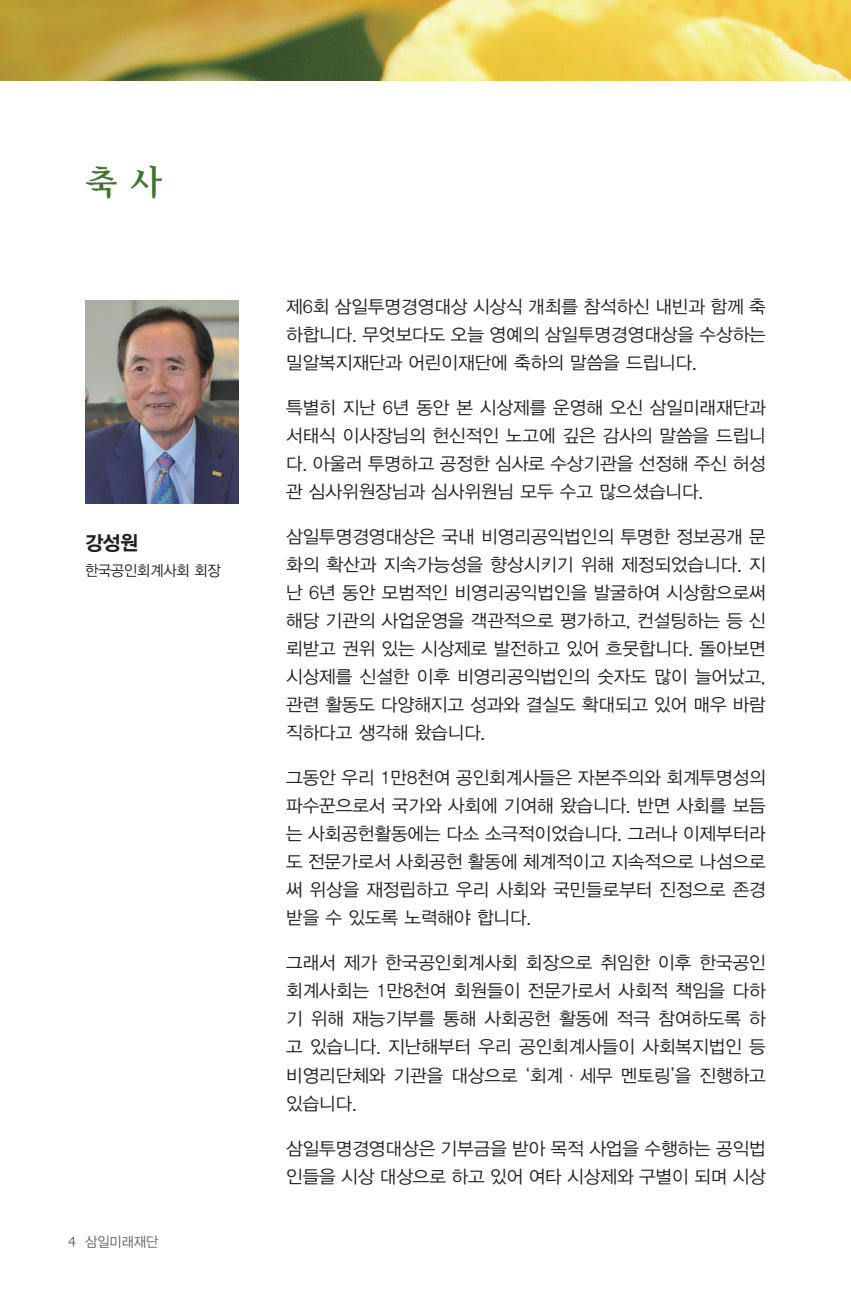
<style>
.page{position:relative;width:851px;height:1304px;background:#fff}
.page>*{position:absolute;margin:0;border:0;box-sizing:border-box;transform-origin:0 0}
.t1{font:36px "YDV Chung M";color:#437230}
.t2{font:20px "YDVYGO35";color:#231f20}
.t3{font:18px/28px "YDVYGO32";color:#231f20;text-align:justify}
.t4{font:15px "YDVYGO32";letter-spacing:-.005em;color:#231f20;scale:.95 1}
.t5{font:14px "YDVYGO32";letter-spacing:-.005em;color:#636366;scale:.95 1}
.s1{font-family:"ITC Charter Com"}
</style>
<div class="page">
<img style="left:0;top:0;width:850px;height:81px">
<img style="left:85px;top:300px;width:153px;height:204px">
<h1 class="t1" style="left:85px;top:159px;width:79px">축 사</h1>
<p class="t2" style="left:85px;top:530px;width:55px">강성원</p>
<p class="t4" style="left:85px;top:561px;width:144px">한국공인회계사회 회장</p>
<p class="t5" style="left:68px;top:1233px;width:96px"><span class="s1">4</span> 삼일미래재단</p>
<p class="t3" style="left:286px;top:292px;width:481px">제6회 삼일투명경영대상 시상식 개최를 참석하신 내빈과 함께 축 하합니다. 무엇보다도 오늘 영예의 삼일투명경영대상을 수상하는 밀알복지재단과 어린이재단에 축하의 말씀을 드립니다.</p>
<p class="t3" style="left:286px;top:393px;width:481px">특별히 지난 6년 동안 본 시상제를 운영해 오신 삼일미래재단과 서태식 이사장님의 헌신적인 노고에 깊은 감사의 말씀을 드립니 다. 아울러 투명하고 공정한 심사로 수상기관을 선정해 주신 허성 관 심사위원장님과 심사위원님 모두 수고 많으셨습니다.</p>
<p class="t3" style="left:286px;top:522px;width:481px">삼일투명경영대상은 국내 비영리공익법인의 투명한 정보공개 문 화의 확산과 지속가능성을 향상시키기 위해 제정되었습니다. 지 난 6년 동안 모범적인 비영리공익법인을 발굴하여 시상함으로써 해당 기관의 사업운영을 객관적으로 평가하고, 컨설팅하는 등 신 뢰받고 권위 있는 시상제로 발전하고 있어 흐뭇합니다. 돌아보면 시상제를 신설한 이후 비영리공익법인의 숫자도 많이 늘어났고, 관련 활동도 다양해지고 성과와 결실도 확대되고 있어 매우 바람 직하다고 생각해 왔습니다.</p>
<p class="t3" style="left:286px;top:763px;width:481px">그동안 우리 1만8천여 공인회계사들은 자본주의와 회계투명성의 파수꾼으로서 국가와 사회에 기여해 왔습니다. 반면 사회를 보듬 는 사회공헌활동에는 다소 소극적이었습니다. 그러나 이제부터라 도 전문가로서 사회공헌 활동에 체계적이고 지속적으로 나섬으로 써 위상을 재정립하고 우리 사회와 국민들로부터 진정으로 존경 받을 수 있도록 노력해야 합니다.</p>
<p class="t3" style="left:286px;top:948px;width:481px">그래서 제가 한국공인회계사회 회장으로 취임한 이후 한국공인 회계사회는 1만8천여 회원들이 전문가로서 사회적 책임을 다하 기 위해 재능기부를 통해 사회공헌 활동에 적극 참여하도록 하 고 있습니다. 지난해부터 우리 공인회계사들이 사회복지법인 등 비영리단체와 기관을 대상으로 ‘회계·세무 멘토링’을 진행하고 있습니다.</p>
<p class="t3" style="left:286px;top:1133px;width:481px">삼일투명경영대상은 기부금을 받아 목적 사업을 수행하는 공익법 인들을 시상 대상으로 하고 있어 여타 시상제와 구별이 되며 시상</p>
</div>
